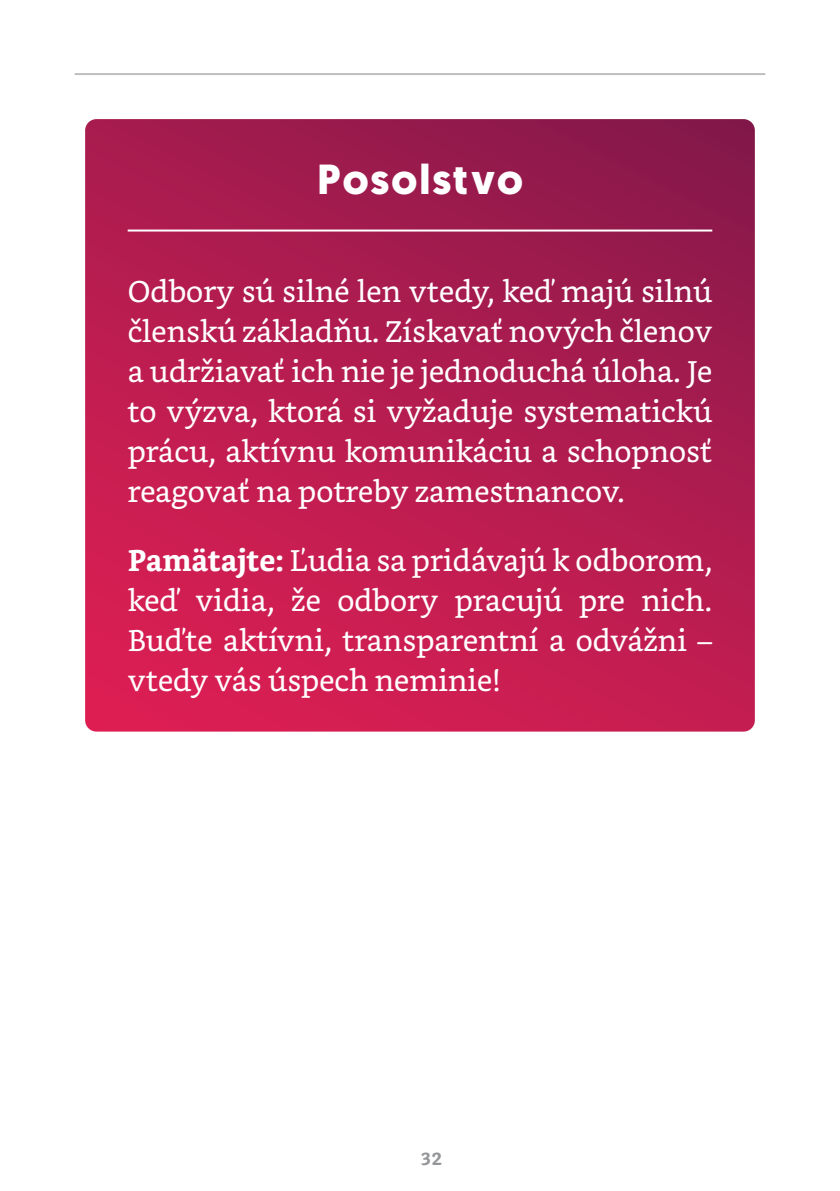
<style>
.page{position:relative;width:840px;height:1191px;background:#fff}
.page>*{position:absolute;margin:0;border:0;box-sizing:border-box;transform-origin:0 0}
.t1{font:700 42px "Geomanist";letter-spacing:.05em;color:#fff}
.t2{font:30px/40px "Bookerly";color:#fff;text-align:justify}
.t3{font:700 18px "Bookerly";color:#939598}
.s1{font-weight:700}
</style>
<div class="page">
<hr style="left:75px;top:73px;width:689px;height:2px;background:#bcbec0">
<svg style="left:85px;top:119px;width:669px;height:612px;background:#b41c4f"></svg>
<hr style="left:128px;top:229px;width:583px;height:2px;background:#fff">
<h1 class="t1" style="left:317px;top:151px;width:207px">Posolstvo</h1>
<p class="t2" style="left:128px;top:272px;width:585px">Odbory sú silné len vtedy, keď majú silnú členskú základňu. Získavať nových členov a udržiavať ich nie je jednoduchá úloha. Je to výzva, ktorá si vyžaduje systematickú prácu, aktívnu komunikáciu a schopnosť reagovať na potreby zamestnancov.</p>
<p class="t2" style="left:128px;top:540px;width:585px"><span class="s1">Pamätajte:</span> Ľudia sa pridávajú k odborom, keď vidia, že odbory pracujú pre nich.<br>Buďte aktívni, transparentní a odvážni – vtedy vás úspech neminie!</p>
<p class="t3" style="left:420px;top:1148px;width:23px">32</p>
</div>
